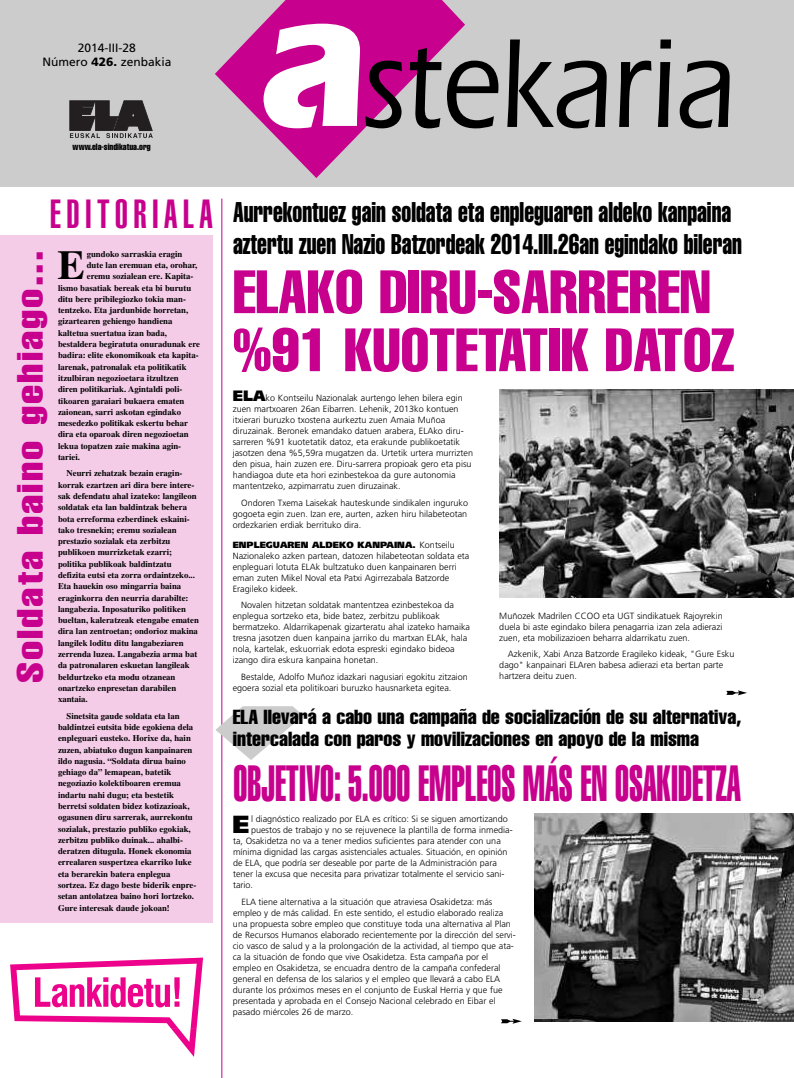
<style>
.page{position:relative;width:794px;height:1078px;background:#fff}
.page>*{position:absolute;margin:0;border:0;box-sizing:border-box;transform-origin:0 0}
.t1{font:500 131px "Itc Eras";color:#000;scale:.85 1}
.t2{font:extra-condensed 60px/58px "Helvetica";color:#c7008d}
.t3{font:50px "Helvetica Extra Compressed";color:#c7008d;scale:.75 1}
.t4{font:700 41px "Times";color:#000}
.t5{font:900 extra-condensed 40px "Helvetica";letter-spacing:.135em;color:#c7008d}
.t6{font:extra-condensed 36px "Helvetica";letter-spacing:.045em;color:#c7008d;scale:1.25 1}
.t7{font:extra-condensed 28px/32px "Helvetica";color:#000;scale:.82 1}
.t8{font:900 24.8px "Frutiger";color:#000}
.t9{font:extra-condensed 20px/22px "Helvetica";color:#000;scale:1.05 1}
.t10{font:12px/14px "Frutiger";color:#000;text-align:center}
.t11{font:300 9px/11px "Frutiger";color:#000}
.t12{font:extra-condensed 9px "Helvetica";color:#000}
.t13{font:700 8.7px/11.3px "Times";color:#000}
.s1{font-weight:900}
.s2{font-weight:700;font-size:200px;color:#fff}
.s3{font-weight:900;font-size:15px}
</style>
<div class="page">
<div style="left:0;top:235px;width:213px;height:687px;background:#f4cce8"></div>
<div style="left:0;top:0;width:794px;height:187px;background:#ccc"></div>
<svg style="left:215px;top:0;width:250px;height:178px;fill:#c7008d"></svg>
<hr style="left:222px;top:198px;width:1px;height:879px;background:#c7008d">
<svg style="left:70px;top:101px;width:83px;height:37px"></svg>
<svg style="left:10px;top:957px;width:193px;height:99px"></svg>
<img style="left:534px;top:813px;width:260px;height:207px">
<svg style="left:215px;top:706px;width:88px;height:53px"></svg>
<img style="left:500px;top:389px;width:294px;height:208px">
<svg style="left:726px;top:690px;width:21px;height:5px"></svg>
<svg style="left:501px;top:1018px;width:21px;height:5px"></svg>
<h3 class="t10" style="left:42px;top:42px;width:131px">2014-III-28<br>Número <span class="s1">426.</span> zenbakia</h3>
<p class="t12" style="left:73px;top:144px;width:80px">www.ela-sindikatua.org</p>
<h3 class="t5" style="left:50px;top:199px;width:164px">EDITORIALA</h3>
<h3 class="t4" style="left:57px;top:251px;width:29px">E</h3>
<p class="t13" style="left:87px;top:249px;width:97px">gundoko sarraskia eragin</p>
<h3 class="t6" style="left:17px;top:683px;width:347px;rotate:-90deg">Soldata baino gehiago...</h3>
<p class="t13" style="left:87px;top:260px;width:112px">dute lan eremuan eta, orohar,</p>
<p class="t13" style="left:87px;top:271px;width:108px">eremu sozialean ere. Kapita-</p>
<p class="t13" style="left:58px;top:283px;width:135px">lismo basatiak bereak eta bi burutu</p>
<p class="t13" style="left:58px;top:294px;width:129px">ditu bere pribilegiozko tokia man-</p>
<p class="t13" style="left:58px;top:305px;width:132px">tentzeko. Eta jardunbide horretan,</p>
<p class="t13" style="left:58px;top:317px;width:116px">gizartearen gehiengo handiena</p>
<p class="t13" style="left:58px;top:328px;width:110px">kaltetua suertatua izan bada,</p>
<p class="t13" style="left:58px;top:339px;width:143px">bestaldera begiratuta onuradunak ere</p>
<p class="t13" style="left:58px;top:350px;width:142px">badira: elite ekonomikoak eta kapita-</p>
<p class="t13" style="left:58px;top:362px;width:130px">larenak, patronalak eta politikatik</p>
<p class="t13" style="left:58px;top:373px;width:122px">itzulbiran negozioetara itzultzen</p>
<p class="t13" style="left:58px;top:384px;width:126px">diren politikariak. Agintaldi poli-</p>
<p class="t13" style="left:58px;top:396px;width:128px">tikoaren garaiari bukaera ematen</p>
<p class="t13" style="left:58px;top:407px;width:124px">zaionean, sarri askotan egindako</p>
<p class="t13" style="left:58px;top:418px;width:131px">mesedezko politikak eskertu behar</p>
<p class="t13" style="left:58px;top:429px;width:132px">dira eta oparoak diren negozioetan</p>
<p class="t13" style="left:58px;top:441px;width:125px">lekua topatzen zaie makina agin-</p>
<p class="t13" style="left:58px;top:452px;width:23px">tariei.</p>
<p class="t13" style="left:58px;top:468px;width:142px;text-indent:9px">Neurri zehatzak bezain eragin&shy;korrak ezartzen ari dira bere intere&shy;sak defendatu ahal izateko: langileon soldatak eta lan baldintzak behera bota erreforma ezberdinek eskaini&shy;tako tresnekin; eremu sozialean prestazio sozialak eta zerbitzu publikoen murrizketak ezarri; politika publikoak baldintzatu defizita eutsi eta zorra ordaintzeko...<br>Eta hauekin oso mingarria baina eraginkorra den neurria darabilte: langabezia. Inposaturiko politiken bueltan, kaleratzeak etengabe ematen dira lan zentroetan; ondorioz makina langilek loditu ditu langabeziaren zerrenda luzea. Langabezia arma bat da patronalaren eskuetan langileak beldurtzeko eta modu otzanean onartzeko enpresetan darabilen xantaia.</p>
<p class="t13" style="left:58px;top:710px;width:140px;text-indent:9px">Sinetsita gaude soldata eta lan baldintzei eutsita bide egokiena dela enpleguari eusteko. Horixe da, hain zuzen, abiatuko dugun kanpainaren ildo nagusia. “Soldata dirua baino gehiago da” lemapean, batetik negoziazio kolektiboaren eremua indartu nahi dugu; eta bestetik berretsi soldaten bidez kotizazioak, ogasunen diru sarrerak, aurrekontu sozialak, prestazio publiko egokiak, zerbitzu publiko duinak... ahalbi&shy;deratzen ditugula. Honek ekonomia errealaren suspertzea ekarriko luke eta berarekin batera enplegua sortzea. Ez dago beste biderik enpre&shy;setan antolatzea baino hori lortzeko.<br>Gure interesak daude jokoan!</p>
<h1 class="t1" style="left:257px;top:39px;width:563px"><span class="s2">a</span>stekaria</h1>
<h3 class="t7" style="left:233px;top:197px;width:622px">Aurrekontuez gain soldata eta enpleguaren aldeko kanpaina aztertu zuen Nazio Batzordeak 2014.III.26an egindako bileran</h3>
<h2 class="t2" style="left:233px;top:266px;width:502px">ELAKO DIRU-SARREREN %91 KUOTETATIK DATOZ</h2>
<p class="t11" style="left:233px;top:393px;width:242px"><span class="s3">ELA</span>ko Kontseilu Nazionalak aurtengo lehen bilera egin zuen martxoaren 26an Eibarren. Lehenik, 2013ko kontuen itxierari buruzko txostena aurkeztu zuen Amaia Muñoa diruzainak. Beronek emandako datuen arabera, ELAko diru&shy;sarreren %91 kuotetatik datoz, eta erakunde publikoetatik jasotzen dena %5,59ra mugatzen da. Urtetik urtera murrizten den pisua, hain zuzen ere. Diru-sarrera propioak gero eta pisu handiagoa dute eta hori ezinbestekoa da gure autonomia mantentzeko, azpimarratu zuen diruzainak.</p>
<p class="t11" style="left:233px;top:497px;width:237px;text-align:justify;text-indent:9px">Ondoren Txema Laisekak hauteskunde sindikalen inguruko gogoeta egin zuen. Izan ere, aurten, azken hiru hilabeteotan ordezkarien erdiak berrituko dira.</p>
<p class="t11" style="left:233px;top:540px;width:238px"><span class="s1">ENPLEGUAREN ALDEKO KANPAINA.</span> Kontseilu Nazionaleko azken partean, datozen hilabeteotan soldata eta enpleguari lotuta ELAk bultzatuko duen kanpainaren berri eman zuten Mikel Noval eta Patxi Agirrezabala Batzorde Eragileko kideek.</p>
<p class="t11" style="left:233px;top:600px;width:239px;text-indent:9px">Novalen hitzetan soldatak mantentzea ezinbestekoa da enplegua sortzeko eta, bide batez, zerbitzu publikoak bermatzeko. Aldarrikapenak gizarteratu ahal izateko hamaika tresna jasotzen duen kanpaina jarriko du martxan ELAk, hala nola, kartelak, eskuorriak edota espreski egindako bideoa izango dira eskura kanpaina honetan.</p>
<p class="t11" style="left:233px;top:671px;width:236px;text-indent:9px">Bestalde, Adolfo Muñoz idazkari nagusiari egokitu zitzaion egoera sozial eta politikoari buruzko hausnarketa egitea.</p>
<p class="t11" style="left:499px;top:610px;width:225px;text-align:justify">Muñozek Madrilen CCOO eta UGT sindikatuek Rajoyrekin duela bi aste egindako bilera penagarria izan zela adierazi zuen, eta mobilizazioen beharra aldarrikatu zuen.</p>
<p class="t11" style="left:499px;top:649px;width:236px;text-indent:9px">Azkenik, Xabi Anza Batzorde Eragileko kideak, "Gure Esku dago" kanpainari ELAren babesa adierazi eta bertan parte hartzera deitu zuen.</p>
<h3 class="t9" style="left:233px;top:707px;width:486px">ELA llevará a cabo una campaña de socialización de su alternativa, intercalada con paros y movilizaciones en apoyo de la misma</h3>
<h3 class="t3" style="left:233px;top:764px;width:678px">OBJETIVO: 5.000 EMPLEOS MÁS EN OSAKIDETZA</h3>
<h3 class="t8" style="left:232px;top:814px;width:18px">E</h3>
<p class="t11" style="left:251px;top:814px;width:258px">l diagnóstico realizado por ELA es crítico: Si se siguen amortizando</p>
<p class="t11" style="left:251px;top:825px;width:263px">puestos de trabajo y no se rejuvenece la plantilla de forma inmedia-</p>
<p class="t11" style="left:233px;top:836px;width:269px">ta, Osakidetza no va a tener medios suficientes para atender con una</p>
<p class="t11" style="left:233px;top:847px;width:276px">mínima dignidad las cargas asistenciales actuales. Situación, en opinión</p>
<p class="t11" style="left:233px;top:858px;width:265px">de ELA, que podría ser deseable por parte de la Administración para</p>
<p class="t11" style="left:233px;top:869px;width:273px">tener la excusa que necesita para privatizar totalmente el servicio sani-</p>
<p class="t11" style="left:233px;top:880px;width:21px">tario.</p>
<p class="t11" style="left:233px;top:896px;width:284px;text-indent:9px">ELA tiene alternativa a la situación que atraviesa Osakidetza: más empleo y de más calidad. En este sentido, el estudio elaborado realiza una propuesta sobre empleo que constituye toda una alternativa al Plan de Recursos Humanos elaborado recientemente por la dirección del servi&shy;cio vasco de salud y a la prolongación de la actividad, al tiempo que ata&shy;ca la situación de fondo que vive Osakidetza. Esta campaña por el empleo en Osakidetza, se encuadra dentro de la campaña confederal general en defensa de los salarios y el empleo que llevará a cabo ELA durante los próximos meses en el conjunto de Euskal Herria y que fue presentada y aprobada en el Consejo Nacional celebrado en Eibar el pasado miércoles 26 de marzo.</p>
</div>
